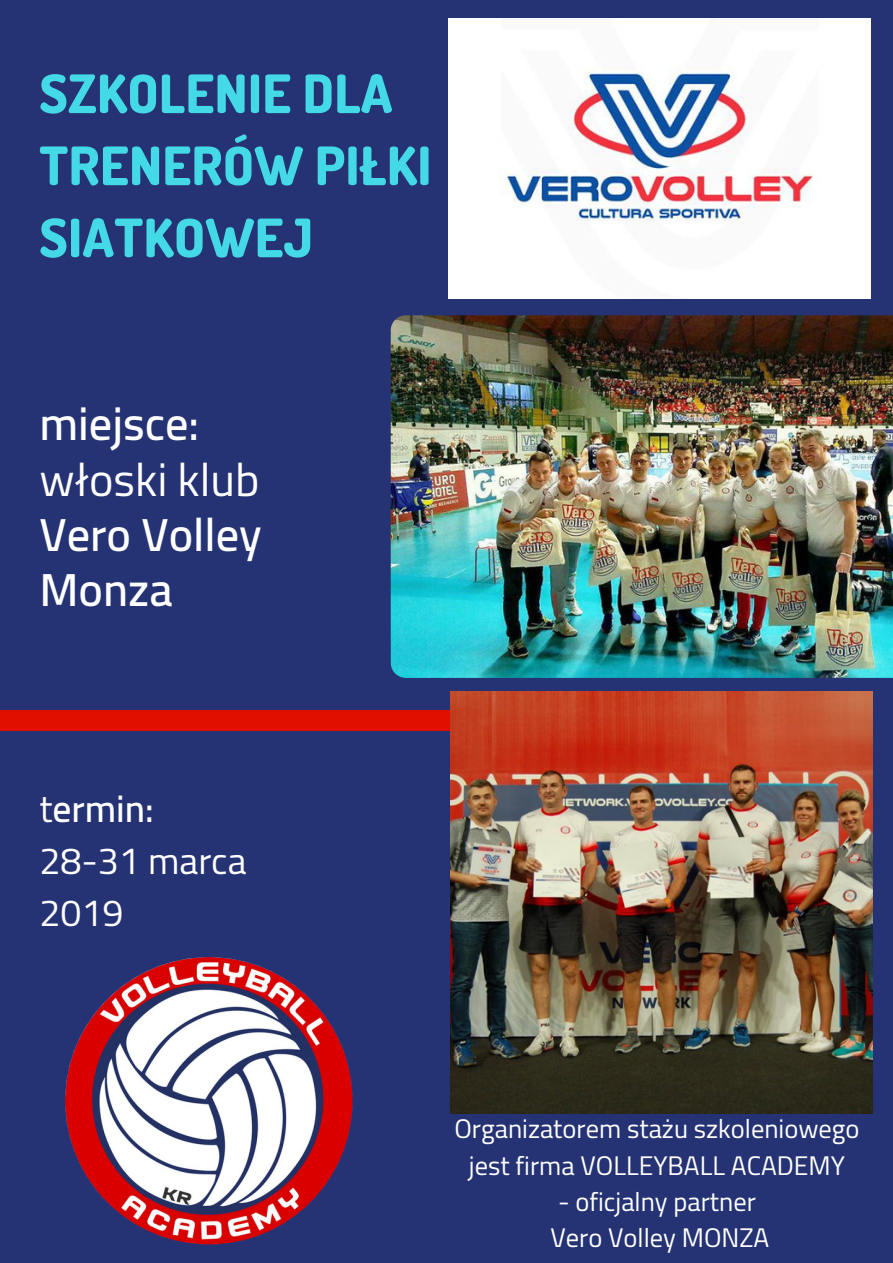
<style>
.page{position:relative;width:893px;height:1263px;background:#253374}
.page>*{position:absolute;margin:0;border:0;box-sizing:border-box;transform-origin:0 0}
.t1{font:800 52.95px/72px "Dosis";letter-spacing:.01em;color:#44d9e6}
.t2{font:600 46.35px/55.2px "Cairo";color:#fff}
.t3{font:46.35px "Cairo";color:#fff}
.t4{font:37.5px/51.8px "Cairo";color:#fff}
.t5{font:26.55px/36px "Cairo";color:#fff;text-align:center}
.s1{font-weight:600}
</style>
<div class="page">
<div style="left:0;top:710px;width:453px;height:21px;background:#e10f00"></div>
<img style="left:65px;top:957px;width:287px;height:287px;border-radius:50%">
<img style="left:448px;top:18px;width:422px;height:280px">
<img style="left:391px;top:315px;width:502px;height:363px">
<img style="left:450px;top:691px;width:423px;height:423px">
<h1 class="t1" style="left:39px;top:56px;width:393px">SZKOLENIE DLA<br>TRENERÓW PIŁKI<br>SIATKOWEJ</h1>
<h2 class="t2" style="left:39px;top:397px;width:161px">miejsce:</h2>
<h2 class="t3" style="left:39px;top:452px;width:222px">włoski klub</h2>
<h2 class="t2" style="left:39px;top:507px;width:224px">Vero Volley<br>Monza</h2>
<h3 class="t4" style="left:39px;top:783px;width:209px">t<span class="s1">ermin:<br></span>28-31 marca<br>2019</h3>
<p class="t5" style="left:454px;top:1111px;width:407px">Organizatorem stażu szkoleniowego jest firma VOLLEYBALL ACADEMY</p>
<p class="t5" style="left:550px;top:1183px;width:220px;text-align:left">- oficjalny partner<br>Vero Volley MONZA</p>
</div>
